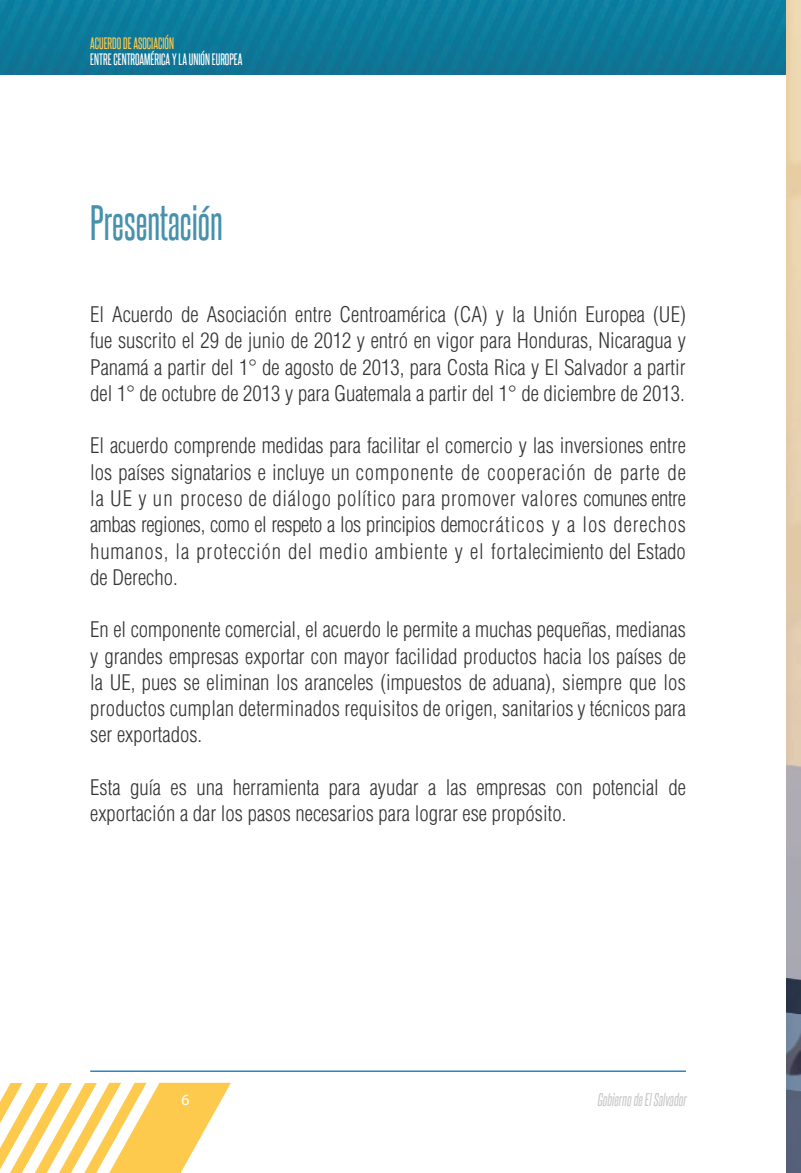
<style>
.page{position:relative;width:801px;height:1173px;background:#fff}
.page>*{position:absolute;margin:0;border:0;box-sizing:border-box;transform-origin:0 0}
.t1{font:42px "Steelfish Rg";color:#4791ac}
.t2{font:300 condensed 21px/26.2px "Helvetica LT Std";color:#363536;text-align:justify}
.t3{font:italic 15.75px "Steelfish Rg";color:#c9cacc}
.t4{font:15.75px "Myriad Pro";color:#fff}
.t5{font:14px "Steelfish Rg";color:#fff}
.t6{font:14px "Steelfish Rg";color:#feca4d}
</style>
<div class="page">
<div style="left:0;top:0;width:785px;height:74px;background:#0e799a"></div>
<hr style="left:90px;top:1070px;width:595px;height:1px;background:#1074bc">
<svg style="left:0;top:1082px;width:231px;height:90px"></svg>
<img style="left:786px;top:0;width:14px;height:1172px">
<p class="t6" style="left:90px;top:34px;width:85px">ACUERDO DE ASOCIACIÓN</p>
<p class="t5" style="left:90px;top:51px;width:154px">ENTRE CENTROAMÉRICA Y LA UNIÓN EUROPEA</p>
<h1 class="t1" style="left:90px;top:197px;width:134px">Presentación</h1>
<p class="t2" style="left:90px;top:301px;width:597px">El Acuerdo de Asociación entre Centroamérica (CA) y la Unión Europea (UE) fue suscrito el 29 de junio de 2012 y entró en vigor para Honduras, Nicaragua y Panamá a partir del 1° de agosto de 2013, para Costa Rica y El Salvador a partir del 1° de octubre de 2013 y para Guatemala a partir del 1° de diciembre de 2013.</p>
<p class="t2" style="left:90px;top:432px;width:597px">El acuerdo comprende medidas para facilitar el comercio y las inversiones entre los países signatarios e incluye un componente de cooperación de parte de la UE y un proceso de diálogo político para promover valores comunes entre ambas regiones, como el respeto a los principios democráticos y a los derechos humanos, la protección del medio ambiente y el fortalecimiento del Estado de Derecho.</p>
<p class="t2" style="left:90px;top:616px;width:597px">En el componente comercial, el acuerdo le permite a muchas pequeñas, medianas y grandes empresas exportar con mayor facilidad productos hacia los países de la UE, pues se eliminan los aranceles (impuestos de aduana), siempre que los productos cumplan determinados requisitos de origen, sanitarios y técnicos para ser exportados.</p>
<p class="t2" style="left:90px;top:774px;width:597px">Esta guía es una herramienta para ayudar a las empresas con potencial de exportación a dar los pasos necesarios para lograr ese propósito.</p>
<p class="t4" style="left:181px;top:1089px;width:10px">6</p>
<p class="t3" style="left:597px;top:1090px;width:90px">Gobierno de El Salvador</p>
</div>
